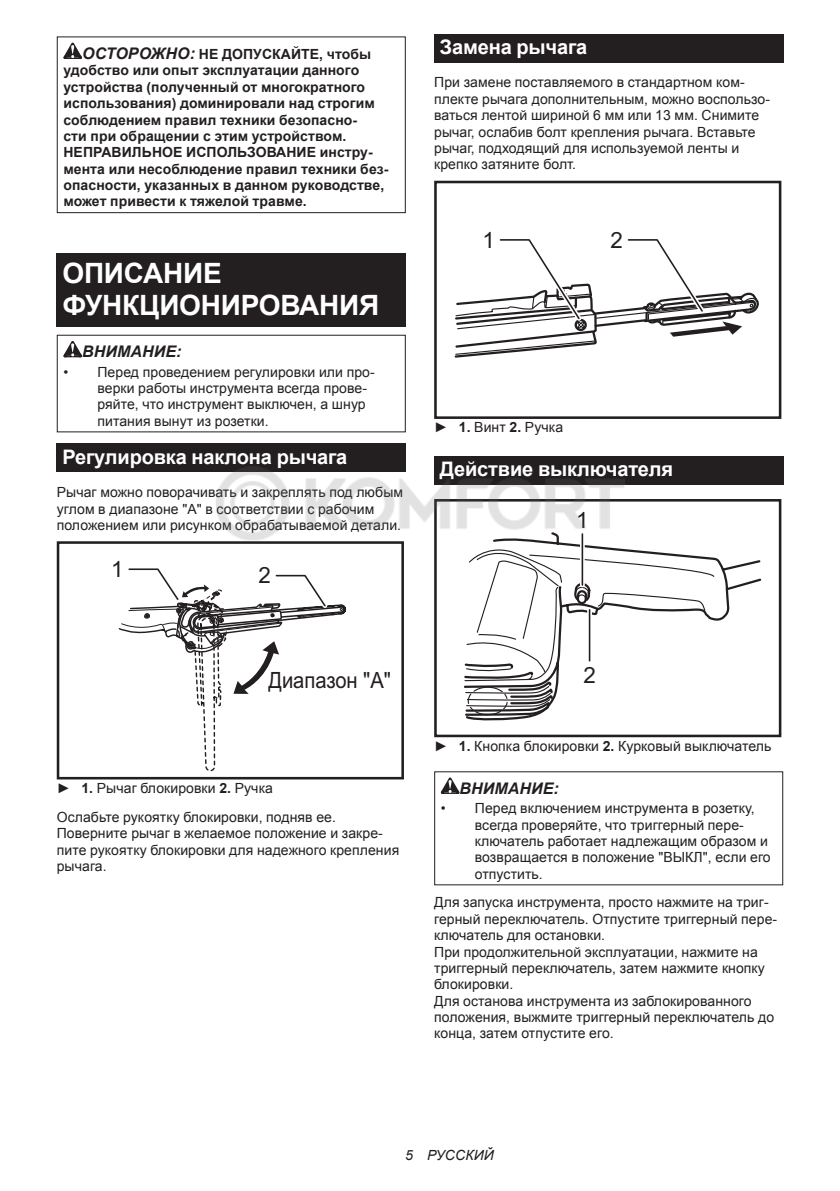
<style>
.page{position:relative;width:840px;height:1191px;background:#fff}
.page>*{position:absolute;margin:0;border:0;box-sizing:border-box;transform-origin:0 0}
.t1{font:700 28px/32.8px "Arial";letter-spacing:-.01em;color:#fff}
.t2{font:22.4px "Arial";color:#231f20;scale:.9 1}
.t3{font:22.4px "Arial";color:#231f20}
.t4{font:700 20px "Arial";letter-spacing:-.01em;color:#fff}
.t5{font:italic 700 16px "Arial";letter-spacing:.005em;color:#231f20}
.t6{font:14px/16.4px "Arial";letter-spacing:.005em;color:#231f20}
.t7{font:700 14px/16.4px "Arial";letter-spacing:.005em;color:#231f20}
.t8{font:italic 14px "Arial";letter-spacing:.005em;color:#231f20}
.s1{font-style:italic;font-size:16px}
.s2{font-weight:700}
</style>
<div class="page">
<svg style="left:63px;top:43px;width:19px;height:16px"></svg>
<div style="left:57px;top:36px;width:348px;height:177px;border:1px solid #231f20"></div>
<div style="left:57px;top:253px;width:348px;height:74px;background:#231f20"></div>
<svg style="left:63px;top:341px;width:19px;height:16px"></svg>
<div style="left:57px;top:444px;width:348px;height:28px;background:#231f20"></div>
<svg style="left:118px;top:568px;width:229px;height:204px"></svg>
<div style="left:57px;top:541px;width:347px;height:238px;border:3px solid #231f20"></div>
<div style="left:434px;top:34px;width:348px;height:29px;background:#231f20"></div>
<svg style="left:454px;top:239px;width:304px;height:119px"></svg>
<div style="left:434px;top:181px;width:347px;height:238px;border:3px solid #231f20"></div>
<div style="left:434px;top:456px;width:348px;height:29px;background:#231f20"></div>
<svg style="left:466px;top:557px;width:296px;height:164px"></svg>
<svg style="left:464px;top:549px;width:250px;height:167px"></svg>
<div style="left:579px;top:534px;width:5px;height:51px;background:#fff"></div>
<hr style="left:581px;top:534px;width:2px;height:51px;background:#231f20">
<svg style="left:587px;top:610px;width:4px;height:51px"></svg>
<hr style="left:588px;top:610px;width:2px;height:51px;background:#231f20">
<div style="left:434px;top:499px;width:347px;height:238px;border:3px solid #231f20"></div>
<svg style="left:440px;top:777px;width:19px;height:17px"></svg>
<img style="left:210px;top:457px;width:419px;height:92px">
<p class="t7" style="left:63px;top:46px;width:326px;text-indent:19px"><span class="s1">ОСТОРОЖНО:</span> НЕ ДОПУСКАЙТЕ, чтобы удобство или опыт эксплуатации данного устройства (полученный от многократного использования) доминировали над строгим соблюдением правил техники безопасно-<br>сти при обращении с этим устройством.<br>НЕПРАВИЛЬНОЕ ИСПОЛЬЗОВАНИЕ инстру&shy;мента или несоблюдение правил техники без&shy;опасности, указанных в данном руководстве, может привести к тяжелой травме.</p>
<h1 class="t1" style="left:62px;top:257px;width:318px">ОПИСАНИЕ<br>ФУНКЦИОНИРОВАНИЯ</h1>
<p class="t5" style="left:82px;top:341px;width:101px">ВНИМАНИЕ:</p>
<p class="t6" style="left:97px;top:363px;width:278px;text-indent:-34px">• Перед проведением регулировки или про&shy;верки работы инструмента всегда прове&shy;ряйте, что инструмент выключен, а шнур питания вынут из розетки.</p>
<h3 class="t4" style="left:62px;top:443px;width:286px">Регулировка наклона рычага</h3>
<p class="t6" style="left:57px;top:484px;width:348px">Рычаг можно поворачивать и закреплять под любым углом в диапазоне "A" в соответствии с рабочим положением или рисунком обрабатываемой детали.</p>
<h2 class="t3" style="left:111px;top:554px;width:14px">1</h2>
<h2 class="t3" style="left:258px;top:561px;width:14px">2</h2>
<h3 class="t4" style="left:439px;top:34px;width:149px">Замена рычага</h3>
<p class="t6" style="left:434px;top:74px;width:337px">При замене поставляемого в стандартном ком&shy;плекте рычага дополнительным, можно воспользо&shy;ваться лентой шириной 6 мм или 13 мм. Снимите рычаг, ослабив болт крепления рычага. Вставьте рычаг, подходящий для используемой ленты и крепко затяните болт.</p>
<h2 class="t3" style="left:482px;top:225px;width:14px">1</h2>
<h2 class="t3" style="left:610px;top:225px;width:14px">2</h2>
<p class="t6" style="left:434px;top:419px;width:130px">► <span class="s2">1.</span> Винт <span class="s2">2.</span> Ручка</p>
<h3 class="t4" style="left:439px;top:456px;width:235px">Действие выключателя</h3>
<h2 class="t3" style="left:576px;top:505px;width:14px">1</h2>
<h2 class="t2" style="left:268px;top:665px;width:138px">Диапазон "А"</h2>
<p class="t6" style="left:57px;top:774px;width:280px;line-height:28.8px">► <span class="s2">1.</span> Рычаг блокировки <span class="s2">2.</span> Ручка<br>Ослабьте рукоятку блокировки, подняв ее.</p>
<p class="t6" style="left:57px;top:825px;width:344px">Поверните рычаг в желаемое положение и закре&shy;пите рукоятку блокировки для надежного крепления рычага.</p>
<h2 class="t3" style="left:583px;top:660px;width:14px">2</h2>
<p class="t6" style="left:434px;top:737px;width:338px">► <span class="s2">1.</span> Кнопка блокировки <span class="s2">2.</span> Курковый выключатель</p>
<p class="t5" style="left:459px;top:777px;width:101px">ВНИМАНИЕ:</p>
<p class="t6" style="left:474px;top:800px;width:297px;text-indent:-34px">• Перед включением инструмента в розетку, всегда проверяйте, что триггерный пере&shy;ключатель работает надлежащим образом и возвращается в положение "ВЫКЛ", если его отпустить.</p>
<p class="t6" style="left:434px;top:894px;width:344px">Для запуска инструмента, просто нажмите на триг&shy;герный переключатель. Отпустите триггерный пере&shy;ключатель для остановки.<br>При продолжительной эксплуатации, нажмите на триггерный переключатель, затем нажмите кнопку блокировки.<br>Для останова инструмента из заблокированного положения, выжмите триггерный переключатель до конца, затем отпустите его.</p>
<p class="t8" style="left:405px;top:1146px;width:90px">5 РУССКИЙ</p>
</div>
